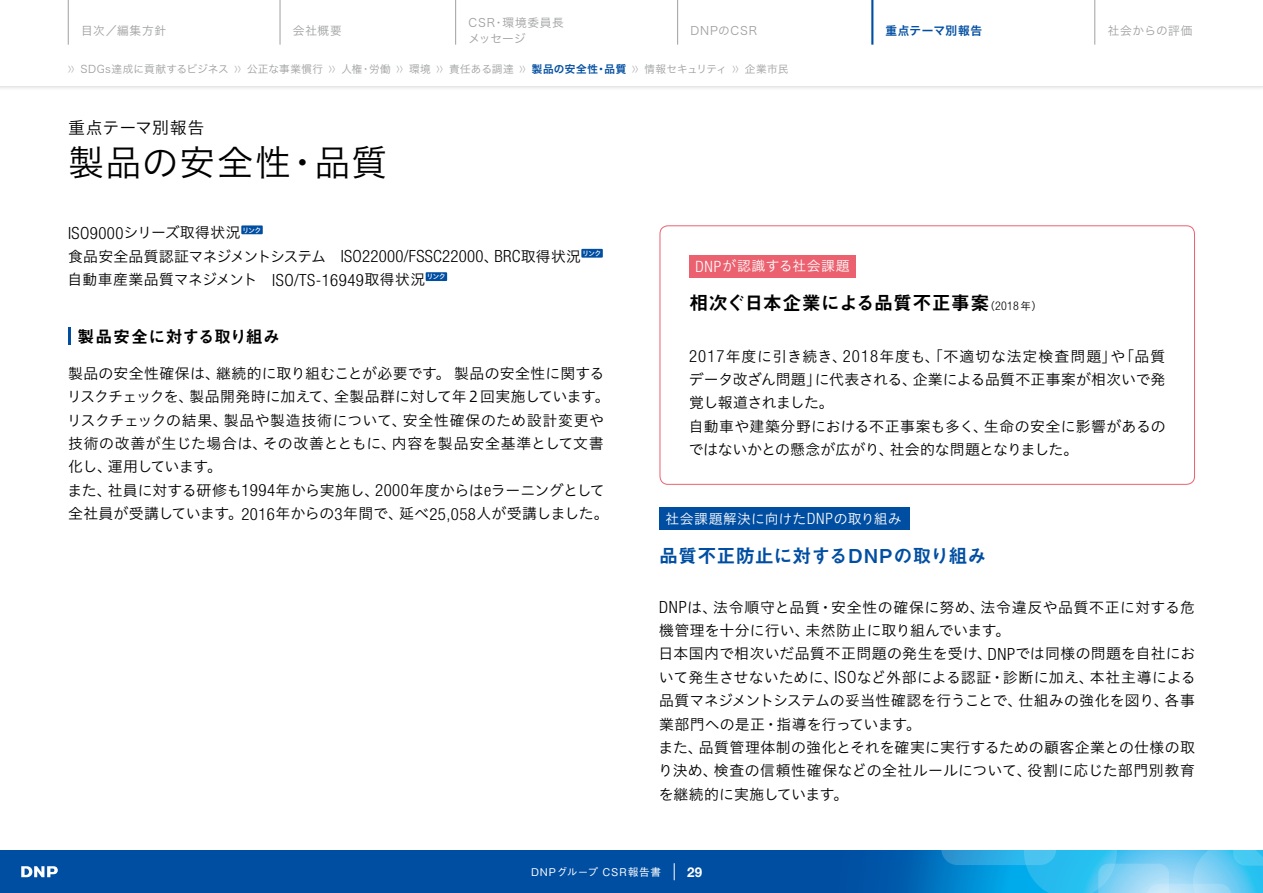
<style>
.page{position:relative;width:1263px;height:893px;background:#fff}
.page>*{position:absolute;margin:0;border:0;box-sizing:border-box;transform-origin:0 0}
.t1{font:36.15px "Hiragino UD Sans Std N W3";letter-spacing:.03em;color:#000}
.t2{font:19.2px "Midashi Go Pr 6 MB31";letter-spacing:-.01em;color:#000}
.t3{font:19.2px "Midashi Go Pr 6 MB31";letter-spacing:-.005em;color:#004ea2}
.t4{font:16.95px "Midashi Go Pr 6 MB31";letter-spacing:.02em;color:#000}
.t5{font:16.95px "Hiragino UD Sans Std N W3";letter-spacing:.01em;color:#000}
.t6{font:14.85px/23.4px "Hiragino UD Sans Std N W3";letter-spacing:.01em;color:#000}
.t7{font:13.8px "Hiragino UD Sans Std N W3";letter-spacing:.01em;color:#fff}
.t8{font:13.8px "Hiragino UD Sans Std N W3";letter-spacing:.035em;color:#fff}
.t9{font:700 13.5px "Helvetica Neue LT Std";color:#fff}
.t10{font:11.7px/15.9px "Hira Kaku Pro W3";letter-spacing:.06em;color:#9fa0a0}
.t11{font:11.7px "Hira Kaku Pro W6";letter-spacing:.055em;color:#004ea2}
.t12{font:10.65px "Hira Kaku Pro W3";letter-spacing:.02em;color:#9fa0a0}
.t13{font:500 10.65px "Gothic BBB Pr 6";letter-spacing:.07em;color:#fff}
.s1{font-size:7.5px}
.s2{font-family:"Hira Kaku Pro W6";color:#004ea2}
.s3{font-family:"Helvetica Neue LT Std";font-weight:300;font-stretch:condensed;font-size:16.8px}
.s4{font-family:"Helvetica Neue LT Std";font-weight:300;font-stretch:condensed;font-size:15.6px}
.s5{font-family:"Hiragino UD Sans Std N W3";font-size:10.65px}
.s6{font-family:"Helvetica Neue LT Std";font-weight:300;font-stretch:condensed;font-size:12px}
</style>
<div class="page">
<div style="left:0;top:850px;width:1263px;height:43px;background:#004ea2"></div>
<svg style="left:941px;top:850px;width:322px;height:43px;background:#49bdec"></svg>
<div style="left:0;top:0;width:1263px;height:91px;background:#000;opacity:.15"></div>
<div style="left:0;top:0;width:1263px;height:85px;background:#fff"></div>
<svg style="left:21px;top:866px;width:37px;height:11px"></svg>
<svg style="left:674px;top:863px;width:1px;height:17px"></svg>
<hr style="left:68px;top:0;width:1px;height:45px;background:#9fa0a0">
<hr style="left:280px;top:0;width:1px;height:45px;background:#9fa0a0">
<hr style="left:677px;top:0;width:1px;height:45px;background:#9fa0a0">
<hr style="left:871px;top:0;width:2px;height:45px;background:#004ea2">
<hr style="left:1094px;top:0;width:1px;height:45px;background:#9fa0a0">
<hr style="left:455px;top:0;width:1px;height:45px;background:#9fa0a0">
<div style="left:659px;top:225px;width:536px;height:260px;border:1px solid #eb616f;border-radius:8px"></div>
<div style="left:689px;top:255px;width:167px;height:22px;background:#eb616f"></div>
<div style="left:659px;top:508px;width:251px;height:22px;background:#004ea2"></div>
<div style="left:241px;top:225px;width:22px;height:9px;background:#004ea2"></div>
<div style="left:581px;top:249px;width:22px;height:9px;background:#004ea2"></div>
<div style="left:426px;top:272px;width:21px;height:9px;background:#004ea2"></div>
<svg style="left:68px;top:328px;width:2px;height:17px"></svg>
<p class="t10" style="left:469px;top:14px;width:97px">CSR・環境委員長メッセージ</p>
<p class="t12" style="left:68px;top:59px;width:722px"><span class="s1">〉〉</span> SDGs達成に貢献するビジネス <span class="s1">〉〉</span> 公正な事業慣行 <span class="s1">〉〉</span> 人権・労働 <span class="s1">〉〉</span> 環境 <span class="s1">〉〉</span> 責任ある調達 <span class="s1">〉〉</span> <span class="s2">製品の安全性・品質</span> <span class="s1">〉〉</span> 情報セキュリティ <span class="s1">〉〉</span> 企業市民</p>
<p class="t10" style="left:81px;top:22px;width:86px">目次／編集方針</p>
<p class="t10" style="left:293px;top:22px;width:50px">会社概要</p>
<p class="t10" style="left:691px;top:22px;width:68px">DNPのCSR</p>
<p class="t11" style="left:885px;top:20px;width:98px">重点テーマ別報告</p>
<p class="t10" style="left:1108px;top:22px;width:86px">社会からの評価</p>
<p class="t5" style="left:68px;top:115px;width:138px">重点テーマ別報告</p>
<h1 class="t1" style="left:68px;top:135px;width:321px">製品の安全性・品質</h1>
<p class="t6" style="left:68px;top:220px;width:535px"><span class="s3">ISO9000</span>シリーズ取得状況<sup>リンク<br></sup>食品安全品質認証マネジメントシステム　<span class="s3">ISO22000/FSSC22000</span>、<span class="s3">BRC</span>取得状況<sup>リンク</sup>自動車産業品質マネジメント　<span class="s3">ISO/TS-16949</span>取得状況<sup>リンク</sup></p>
<p class="t4" style="left:78px;top:323px;width:204px">製品安全に対する取り組み</p>
<p class="t6" style="left:67px;top:361px;width:544px">製品の安全性確保は、継続的に取り組むことが必要です。製品の安全性に関するリスクチェックを、製品開発時に加えて、全製品群に対して年２回実施しています。リスクチェックの結果、製品や製造技術について、安全性確保のため設計変更や技術の改善が生じた場合は、その改善とともに、内容を製品安全基準として文書化し、運用しています。<br>また、社員に対する研修も<span class="s3">1994</span>年から実施し、<span class="s3">2000</span>年度からは<span class="s3">e</span>ラーニングとして全社員が受講しています。<span class="s3">2016</span>年からの<span class="s3">3</span>年間で、延べ<span class="s3">25,058</span>人が受講しました。</p>
<p class="t8" style="left:695px;top:256px;width:156px"><span class="s4">DNP</span>が認識する社会課題</p>
<p class="t2" style="left:689px;top:287px;width:354px">相次ぐ日本企業による品質不正事案<span class="s5">（</span><span class="s6">2018</span><span class="s5">年）</span></p>
<p class="t6" style="left:689px;top:343px;width:478px"><span class="s3">2017</span>年度に引き続き、<span class="s3">2018</span>年度も、「不適切な法定検査問題」や「品質データ改ざん問題」に代表される、企業による品質不正事案が相次いで発覚し報道されました。<br>自動車や建築分野における不正事案も多く、生命の安全に影響があるのではないかとの懸念が広がり、社会的な問題となりました。</p>
<p class="t7" style="left:665px;top:508px;width:238px">社会課題解決に向けた<span class="s4">DNP</span>の取り組み</p>
<p class="t3" style="left:659px;top:540px;width:329px">品質不正防止に対するDNPの取り組み</p>
<p class="t6" style="left:658px;top:594px;width:539px"><span class="s3">DNP</span>は、法令順守と品質・安全性の確保に努め、法令違反や品質不正に対する危機管理を十分に行い、未然防止に取り組んでいます。<br>日本国内で相次いだ品質不正問題の発生を受け、<span class="s3">DNP</span>では同様の問題を自社において発生させないために、<span class="s3">ISO</span>など外部による認証・診断に加え、本社主導による品質マネジメントシステムの妥当性確認を行うことで、仕組みの強化を図り、各事業部門への是正・指導を行っています。<br>また、品質管理体制の強化とそれを確実に実行するための顧客企業との仕様の取り決め、検査の信頼性確保などの全社ルールについて、役割に応じた部門別教育を継続的に実施しています。</p>
<p class="t13" style="left:531px;top:863px;width:132px">DNPグループ CSR報告書</p>
<p class="t9" style="left:687px;top:863px;width:17px">29</p>
</div>
